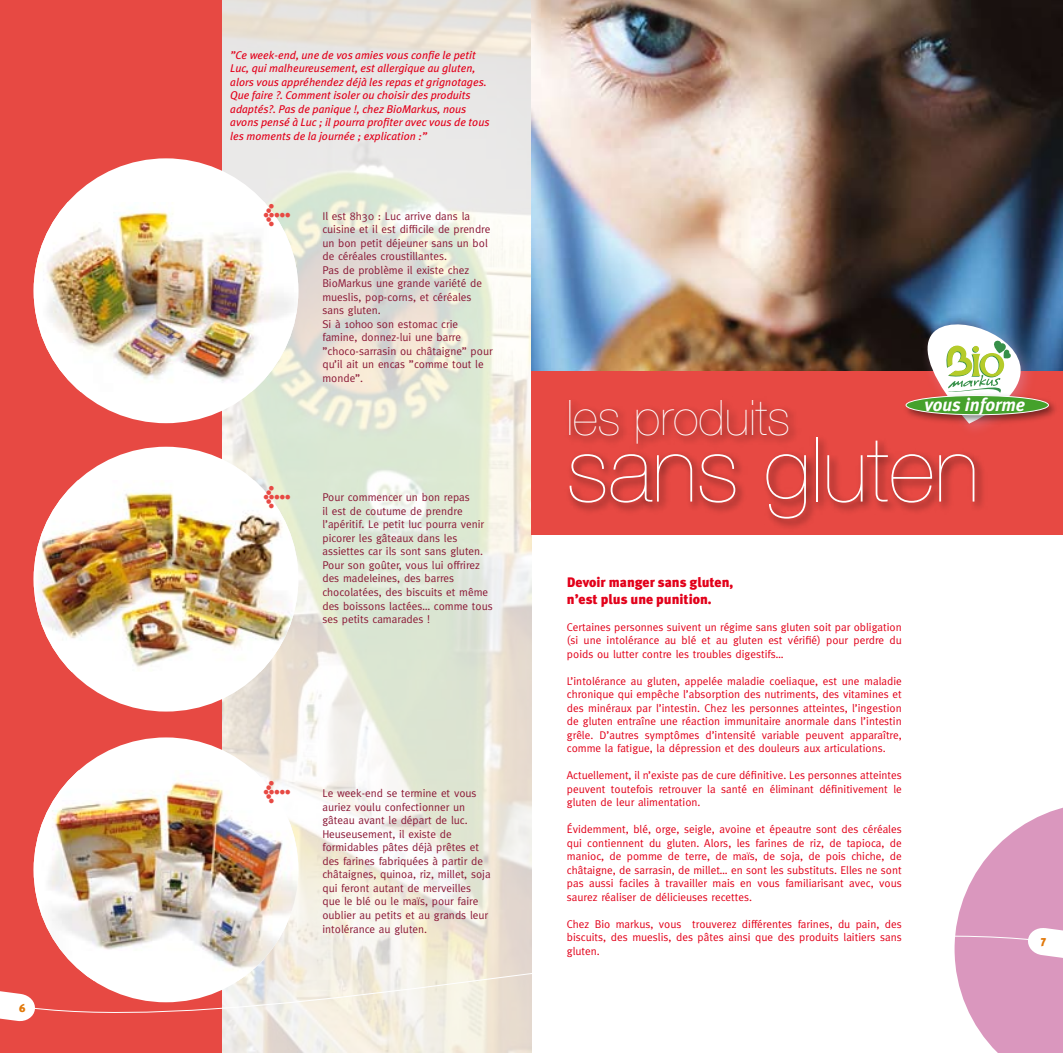
<style>
.page{position:relative;width:1063px;height:1053px;background:#fff}
.page>*{position:absolute;margin:0;border:0;box-sizing:border-box;transform-origin:0 0}
.t1{font:200 90.12px "Helvetica Neue";color:#fff}
.t2{font:200 49px "Helvetica Neue";color:#fff}
.t3{font:900 21.38px "Meta Plus";color:#e74943}
.t4{font:italic 700 18.25px "Meta Plus";color:#fff}
.t5{font:900 13.75px/16.5px "Meta Plus";color:#e2001a}
.t6{font:11.25px/13.5px "Meta";color:#e2001a;text-align:justify}
.t7{font:11.25px/13.5px "Meta";color:#8b1836}
.t8{font:italic 11.25px/13.5px "Meta Plus";color:#e2001a}
</style>
<div class="page">
<img style="left:221px;top:0;width:310px;height:781px">
<div style="left:531px;top:317px;width:532px;height:217px;background:#e74943"></div>
<img style="left:531px;top:0;width:532px;height:370px">
<div style="left:0;top:0;width:221px;height:1052px;background:#e74943"></div>
<svg style="left:19px;top:781px;width:512px;height:271px"></svg>
<div style="left:564px;top:396px;width:423px;height:135px;background:#000;opacity:.75"></div>
<div style="left:917px;top:314px;width:121px;height:125px;background:#e74943"></div>
<svg style="left:818px;top:249px;width:245px;height:174px"></svg>
<div style="left:902px;top:391px;width:158px;height:36px;background:#000;opacity:.5"></div>
<div style="left:906px;top:395px;width:142px;height:19px;background:#45a12b;border-radius:50%"></div>
<div style="left:906px;top:395px;width:143px;height:20px;border:1px solid #fff;border-radius:50%"></div>
<div style="left:34px;top:446px;width:264px;height:265px;background:#fff;border-radius:50%"></div>
<img style="left:34px;top:480px;width:264px;height:191px">
<div style="left:34px;top:737px;width:264px;height:265px;background:#fff;border-radius:50%"></div>
<img style="left:34px;top:770px;width:264px;height:210px">
<div style="left:34px;top:158px;width:264px;height:265px;background:#fff;border-radius:50%"></div>
<img style="left:34px;top:203px;width:264px;height:188px">
<svg style="left:0;top:987px;width:36px;height:34px"></svg>
<svg style="left:955px;top:807px;width:108px;height:245px"></svg>
<p class="t8" style="left:230px;top:48px;width:261px">”Ce week-end, une de vos amies vous confie le petit Luc, qui malheureusement, est allergique au gluten, alors vous appréhendez déjà les repas et grignotages.<br>Que faire ?. Comment isoler ou choisir des produits adaptés?. Pas de panique !, chez BioMarkus, nous avons pensé à Luc ; il pourra profiter avec vous de tous les moments de la journée ; explication :”</p>
<h3 class="t3" style="left:291px;top:228px;width:30px;rotate:-180deg">&gt;</h3>
<p class="t7" style="left:322px;top:209px;width:172px">Il est 8h30 : Luc arrive dans la cuisine et il est difficile de prendre un bon petit déjeuner sans un bol de céréales croustillantes.<br>Pas de problème il existe chez<br>BioMarkus une grande variété de mueslis, pop-corns, et céréales sans gluten.<br>Si à 10h00 son estomac crie famine, donnez-lui une barre ”choco-sarrasin ou châtaigne” pour qu’il ait un encas ”comme tout le monde”.</p>
<h3 class="t3" style="left:291px;top:510px;width:30px;rotate:-180deg">&gt;</h3>
<p class="t7" style="left:322px;top:490px;width:172px">Pour commencer un bon repas<br>il est de coutume de prendre l’apéritif. Le petit luc pourra venir picorer les gâteaux dans les assiettes car ils sont sans gluten.<br>Pour son goûter, vous lui offrirez des madeleines, des barres chocolatées, des biscuits et même des boissons lactées… comme tous ses petits camarades !</p>
<h3 class="t3" style="left:291px;top:806px;width:30px;rotate:-180deg">&gt;</h3>
<p class="t7" style="left:322px;top:786px;width:170px">Le week-end se termine et vous auriez voulu confectionner un gâteau avant le départ de luc.<br>Heuseusement, il existe de formidables pâtes déjà prêtes et des farines fabriquées à partir de châtaignes, quinoa, riz, millet, soja qui feront autant de merveilles que le blé ou le maïs, pour faire oublier au petits et au grands leur intolérance au gluten.</p>
<h3 class="t4" style="left:925px;top:394px;width:102px">vous informe</h3>
<h2 class="t2" style="left:567px;top:389px;width:225px">les produits</h2>
<h1 class="t1" style="left:567px;top:417px;width:414px">sans gluten</h1>
<p class="t5" style="left:567px;top:574px;width:168px">Devoir manger sans gluten, n’est plus une punition.</p>
<p class="t6" style="left:567px;top:620px;width:336px">Certaines personnes suivent un régime sans gluten soit par obligation (si une intolérance au blé et au gluten est vérifié) pour perdre du poids ou lutter contre les troubles digestifs…</p>
<p class="t6" style="left:567px;top:674px;width:336px">L’intolérance au gluten, appelée maladie coeliaque, est une maladie chronique qui empêche l’absorption des nutriments, des vitamines et des minéraux par l’intestin. Chez les personnes atteintes, l’ingestion de gluten entraîne une réaction immunitaire anormale dans l’intestin grêle. D’autres symptômes d’intensité variable peuvent apparaître, comme la fatigue, la dépression et des douleurs aux articulations.</p>
<p class="t6" style="left:567px;top:768px;width:336px">Actuellement, il n’existe pas de cure définitive. Les personnes atteintes peuvent toutefois retrouver la santé en éliminant définitivement le gluten de leur alimentation.</p>
<p class="t6" style="left:567px;top:822px;width:336px">Évidemment, blé, orge, seigle, avoine et épeautre sont des céréales qui contiennent du gluten. Alors, les farines de riz, de tapioca, de manioc, de pomme de terre, de maïs, de soja, de pois chiche, de châtaigne, de sarrasin, de millet… en sont les substituts. Elles ne sont pas aussi faciles à travailler mais en vous familiarisant avec, vous saurez réaliser de délicieuses recettes.</p>
<p class="t6" style="left:567px;top:917px;width:336px">Chez Bio markus, vous trouverez différentes farines, du pain, des biscuits, des mueslis, des pâtes ainsi que des produits laitiers sans gluten.</p>
</div>
